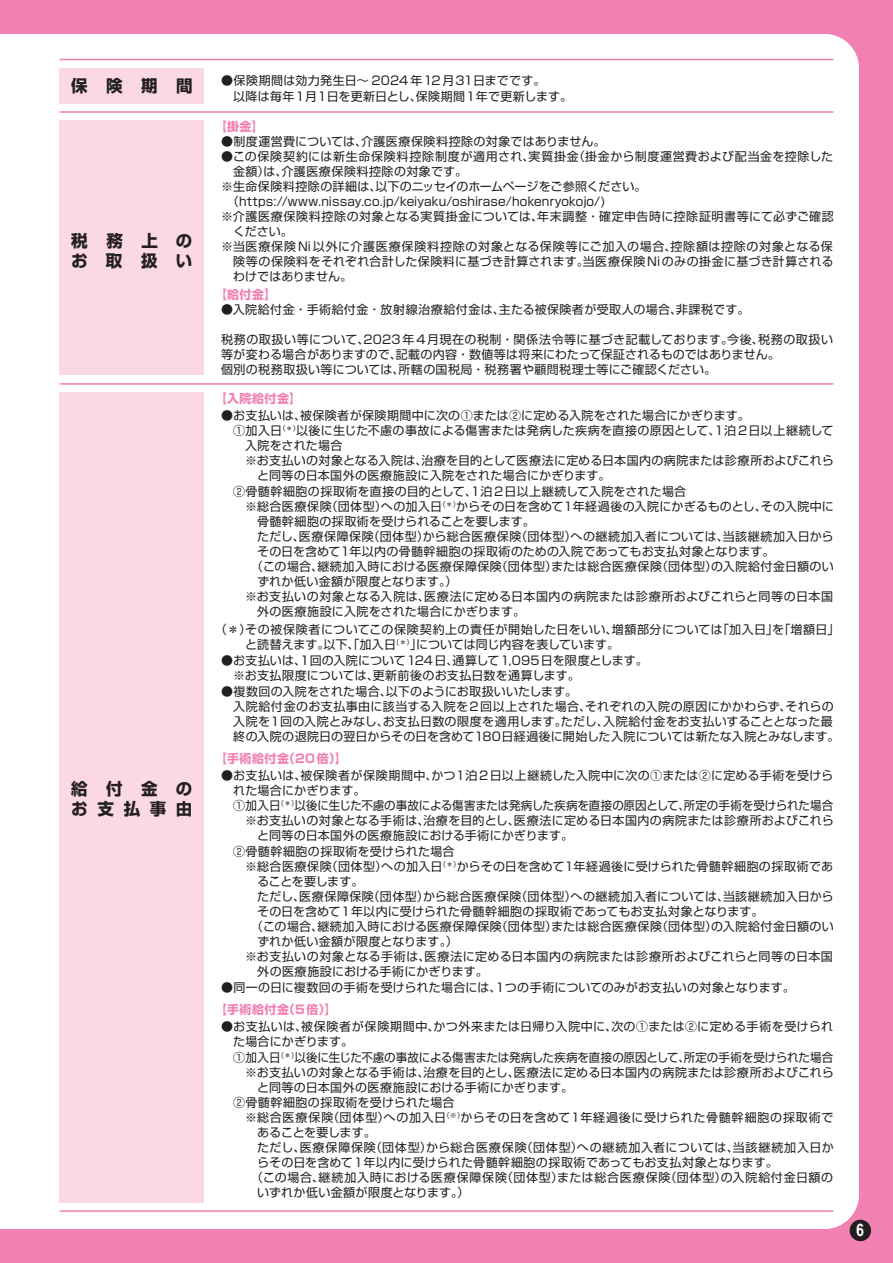
<style>
.page{position:relative;width:893px;height:1263px;background:#f181b2}
.page>*{position:absolute;margin:0;border:0;box-sizing:border-box;transform-origin:0 0}
.t1{font:700 17.25px "Arial Narrow";color:#fff}
.t2{font:700 16.5px/19.8px "Shin Go Pr 5";letter-spacing:1.105em;color:#231f20}
.t3{font:700 16.5px/19.8px "Shin Go Pr 5";letter-spacing:.6em;color:#231f20}
.t4{font:12px/15px "Shin Go Pr 5";letter-spacing:.02em;color:#231f20}
.t5{font:12px "Shin Go Pr 5";letter-spacing:-.01em;color:#231f20}
.t6{font:12px "Shin Go Pr 5";letter-spacing:.04em;color:#231f20}
.t7{font:12px "Shin Go Pr 5";letter-spacing:.055em;color:#231f20}
.t8{font:12px "Shin Go Pr 5";letter-spacing:.06em;color:#231f20}
.t9{font:12px "Shin Go Pr 5";letter-spacing:.045em;color:#231f20}
.t10{font:12px "Shin Go Pr 5";letter-spacing:.065em;color:#231f20}
.t11{font:700 12px "Shin Go Pr 5";letter-spacing:.045em;color:#f181b2}
.t12{font:12px "Shin Go Pr 5";letter-spacing:-.02em;color:#231f20}
.t13{font:12px "Shin Go Pr 5";color:#231f20}
.t14{font:12px "Shin Go Pr 5";letter-spacing:-.025em;color:#231f20}
</style>
<div class="page">
<div style="left:0;top:34px;width:859px;height:1195px;background:#fff"></div>
<hr style="left:60px;top:383px;width:773px;height:2px;background:#f181b2">
<hr style="left:60px;top:1210px;width:773px;height:2px;background:#f181b2">
<hr style="left:60px;top:111px;width:773px;height:2px;background:#f181b2">
<div style="left:60px;top:120px;width:144px;height:255px;background:#fad8e6"></div>
<div style="left:60px;top:392px;width:144px;height:810px;background:#fad8e6"></div>
<div style="left:60px;top:68px;width:144px;height:35px;background:#fad8e6"></div>
<hr style="left:60px;top:59px;width:773px;height:1px;background:#f181b2">
<div style="left:850px;top:1220px;width:21px;height:21px;background:#231f20;border-radius:50%"></div>
<h2 class="t2" style="left:71px;top:75px;width:123px">保険期間</h2>
<p class="t4" style="left:233px;top:71px;width:340px;line-height:15.8px;text-indent:-12px">●保険期間は効力発生日～ 2024 年12月31日までです。<br>以降は毎年1月1日を更新日とし、保険期間1年で更新します。</p>
<p class="t11" style="left:215px;top:117px;width:50px">【掛金】</p>
<p class="t4" style="left:221px;top:133px;width:386px">●制度運営費については、介護医療保険料控除の対象ではありません。</p>
<p class="t7" style="left:221px;top:147px;width:613px">●この保険契約には新生命保険料控除制度が適用され、実質掛金（掛金から制度運営費および配当金を控除した</p>
<p class="t4" style="left:233px;top:163px;width:236px">金額）は、介護医療保険料控除の対象です。</p>
<p class="t4" style="left:221px;top:178px;width:427px">※生命保険料控除の詳細は、以下のニッセイのホームページをご参照ください。</p>
<p class="t4" style="left:227px;top:193px;width:380px">（https://www.nissay.co.jp/keiyaku/oshirase/hokenryokojo/)</p>
<p class="t9" style="left:221px;top:207px;width:614px">※介護医療保険料控除の対象となる実質掛金については、年末調整・確定申告時に控除証明書等にて必ずご確認</p>
<p class="t4" style="left:233px;top:223px;width:61px">ください。</p>
<p class="t8" style="left:221px;top:237px;width:613px">※当医療保険Ni以外に介護医療保険料控除の対象となる保険等にご加入の場合、控除額は控除の対象となる保</p>
<p class="t4" style="left:233px;top:253px;width:602px">険等の保険料をそれぞれ合計した保険料に基づき計算されます。当医療保険Niのみの掛金に基づき計算される</p>
<p class="t13" style="left:233px;top:267px;width:121px">わけではありません。</p>
<p class="t11" style="left:215px;top:285px;width:62px">【給付金】</p>
<p class="t4" style="left:221px;top:301px;width:530px">●入院給付金・手術給付金・放射線治療給付金は、主たる被保険者が受取人の場合、非課税です。</p>
<p class="t4" style="left:221px;top:331px;width:613px">税務の取扱い等について、2023年 4月現在の税制・関係法令等に基づき記載しております。今後、税務の取扱い等が変わる場合がありますので、記載の内容・数値等は将来にわたって保証されるものではありません。<br>個別の税務取扱い等については、所轄の国税局・税務署や顧問税理士等にご確認ください。</p>
<h2 class="t2" style="left:71px;top:230px;width:123px">税務上のお取扱い</h2>
<h2 class="t3" style="left:71px;top:777px;width:123px">給付金のお支払事由</h2>
<p class="t11" style="left:215px;top:389px;width:88px">【入院給付金】</p>
<p class="t4" style="left:221px;top:406px;width:530px">●お支払いは、被保険者が保険期間中に次の①または②に定める入院をされた場合にかぎります。</p>
<p class="t4" style="left:233px;top:422px;width:602px">①加入日<sup>（＊）</sup>以後に生じた不慮の事故による傷害または発病した疾病を直接の原因として、1泊2日以上継続して</p>
<p class="t4" style="left:245px;top:437px;width:99px">入院をされた場合</p>
<p class="t4" style="left:245px;top:452px;width:590px">※お支払いの対象となる入院は、治療を目的として医療法に定める日本国内の病院または診療所およびこれら</p>
<p class="t4" style="left:257px;top:467px;width:355px">と同等の日本国外の医療施設に入院をされた場合にかぎります。</p>
<p class="t4" style="left:233px;top:483px;width:455px">②骨髄幹細胞の採取術を直接の目的として、1泊2日以上継続して入院をされた場合</p>
<p class="t4" style="left:245px;top:498px;width:590px">※総合医療保険（団体型）への加入日<sup>（＊）</sup>からその日を含めて１年経過後の入院にかぎるものとし、その入院中に</p>
<p class="t4" style="left:257px;top:513px;width:279px">骨髄幹細胞の採取術を受けられることを要します。</p>
<p class="t6" style="left:257px;top:527px;width:578px">ただし、医療保障保険（団体型）から総合医療保険（団体型）への継続加入者については、当該継続加入日から</p>
<p class="t4" style="left:257px;top:543px;width:519px">その日を含めて１年以内の骨髄幹細胞の採取術のための入院であってもお支払対象となります。</p>
<p class="t4" style="left:251px;top:558px;width:584px">（この場合、継続加入時における医療保障保険（団体型）または総合医療保険（団体型）の入院給付金日額のい</p>
<p class="t4" style="left:257px;top:573px;width:202px">ずれか低い金額が限度となります。）</p>
<p class="t4" style="left:245px;top:588px;width:589px">※お支払いの対象となる入院は、医療法に定める日本国内の病院または診療所およびこれらと同等の日本国</p>
<p class="t4" style="left:257px;top:603px;width:269px">外の医療施設に入院をされた場合にかぎります。</p>
<p class="t4" style="left:245px;top:621px;width:596px;text-indent:-30px">（＊）その被保険者についてこの保険契約上の責任が開始した日をいい、増額部分については「加入日」を「増額日」と読替えます。以下、「加入日<sup>（＊）</sup>」については同じ内容を表しています。</p>
<p class="t4" style="left:233px;top:652px;width:416px;text-indent:-12px">●お支払いは、1回の入院について124日、通算して1,095日を限度とします。※お支払限度については、更新前後のお支払日数を通算します。</p>
<p class="t4" style="left:233px;top:682px;width:608px;text-indent:-12px">●複数回の入院をされた場合、以下のようにお取扱いいたします。<br>入院給付金のお支払事由に該当する入院を2回以上された場合、それぞれの入院の原因にかかわらず、それらの入院を1回の入院とみなし、お支払日数の限度を適用します。ただし、入院給付金をお支払いすることとなった最終の入院の退院日の翌日からその日を含めて180日経過後に開始した入院については新たな入院とみなします。</p>
<p class="t11" style="left:215px;top:749px;width:133px">【手術給付金（20倍）】</p>
<p class="t4" style="left:221px;top:766px;width:614px">●お支払いは、被保険者が保険期間中、かつ1泊2日以上継続した入院中に次の①または②に定める手術を受けら</p>
<p class="t4" style="left:233px;top:781px;width:134px">れた場合にかぎります。</p>
<p class="t5" style="left:233px;top:796px;width:602px">①加入日<sup>（＊）</sup>以後に生じた不慮の事故による傷害または発病した疾病を直接の原因として、所定の手術を受けられた場合</p>
<p class="t4" style="left:245px;top:812px;width:590px">※お支払いの対象となる手術は、治療を目的とし、医療法に定める日本国内の病院または診療所およびこれら</p>
<p class="t4" style="left:257px;top:827px;width:317px">と同等の日本国外の医療施設における手術にかぎります。</p>
<p class="t4" style="left:233px;top:843px;width:223px">②骨髄幹細胞の採取術を受けられた場合</p>
<p class="t4" style="left:245px;top:858px;width:590px">※総合医療保険（団体型）への加入日<sup>（＊）</sup>からその日を含めて１年経過後に受けられた骨髄幹細胞の採取術であ</p>
<p class="t14" style="left:257px;top:872px;width:108px">ることを要します。</p>
<p class="t6" style="left:257px;top:887px;width:578px">ただし、医療保障保険（団体型）から総合医療保険（団体型）への継続加入者については、当該継続加入日から</p>
<p class="t4" style="left:257px;top:903px;width:508px">その日を含めて1年以内に受けられた骨髄幹細胞の採取術であってもお支払対象となります。</p>
<p class="t4" style="left:251px;top:918px;width:584px">（この場合、継続加入時における医療保障保険（団体型）または総合医療保険（団体型）の入院給付金日額のい</p>
<p class="t4" style="left:257px;top:933px;width:202px">ずれか低い金額が限度となります。）</p>
<p class="t4" style="left:245px;top:948px;width:589px">※お支払いの対象となる手術は、医療法に定める日本国内の病院または診療所およびこれらと同等の日本国</p>
<p class="t4" style="left:257px;top:963px;width:232px">外の医療施設における手術にかぎります。</p>
<p class="t4" style="left:221px;top:979px;width:575px">●同一の日に複数回の手術を受けられた場合には、1つの手術についてのみがお支払いの対象となります。</p>
<p class="t11" style="left:215px;top:1000px;width:123px">【手術給付金（5倍）】</p>
<p class="t4" style="left:221px;top:1018px;width:614px">●お支払いは、被保険者が保険期間中、かつ外来または日帰り入院中に、次の①または②に定める手術を受けられ</p>
<p class="t4" style="left:233px;top:1033px;width:122px">た場合にかぎります。</p>
<p class="t5" style="left:233px;top:1047px;width:602px">①加入日<sup>（＊）</sup>以後に生じた不慮の事故による傷害または発病した疾病を直接の原因として、所定の手術を受けられた場合</p>
<p class="t4" style="left:245px;top:1063px;width:590px">※お支払いの対象となる手術は、治療を目的とし、医療法に定める日本国内の病院または診療所およびこれら</p>
<p class="t4" style="left:257px;top:1078px;width:317px">と同等の日本国外の医療施設における手術にかぎります。</p>
<p class="t4" style="left:233px;top:1094px;width:223px">②骨髄幹細胞の採取術を受けられた場合</p>
<p class="t7" style="left:245px;top:1108px;width:590px">※総合医療保険（団体型）への加入日<sup>（※）</sup>からその日を含めて１年経過後に受けられた骨髄幹細胞の採取術で</p>
<p class="t12" style="left:257px;top:1123px;width:120px">あることを要します。</p>
<p class="t10" style="left:257px;top:1138px;width:578px">ただし、医療保障保険（団体型）から総合医療保険（団体型）への継続加入者については、当該継続加入日か</p>
<p class="t4" style="left:257px;top:1154px;width:522px">らその日を含めて1年以内に受けられた骨髄幹細胞の採取術であってもお支払対象となります。</p>
<p class="t8" style="left:251px;top:1168px;width:584px">（この場合、継続加入時における医療保障保険（団体型）または総合医療保険（団体型）の入院給付金日額の</p>
<p class="t4" style="left:257px;top:1184px;width:214px">いずれか低い金額が限度となります。）</p>
<h1 class="t1" style="left:856px;top:1217px;width:9px">6</h1>
</div>
